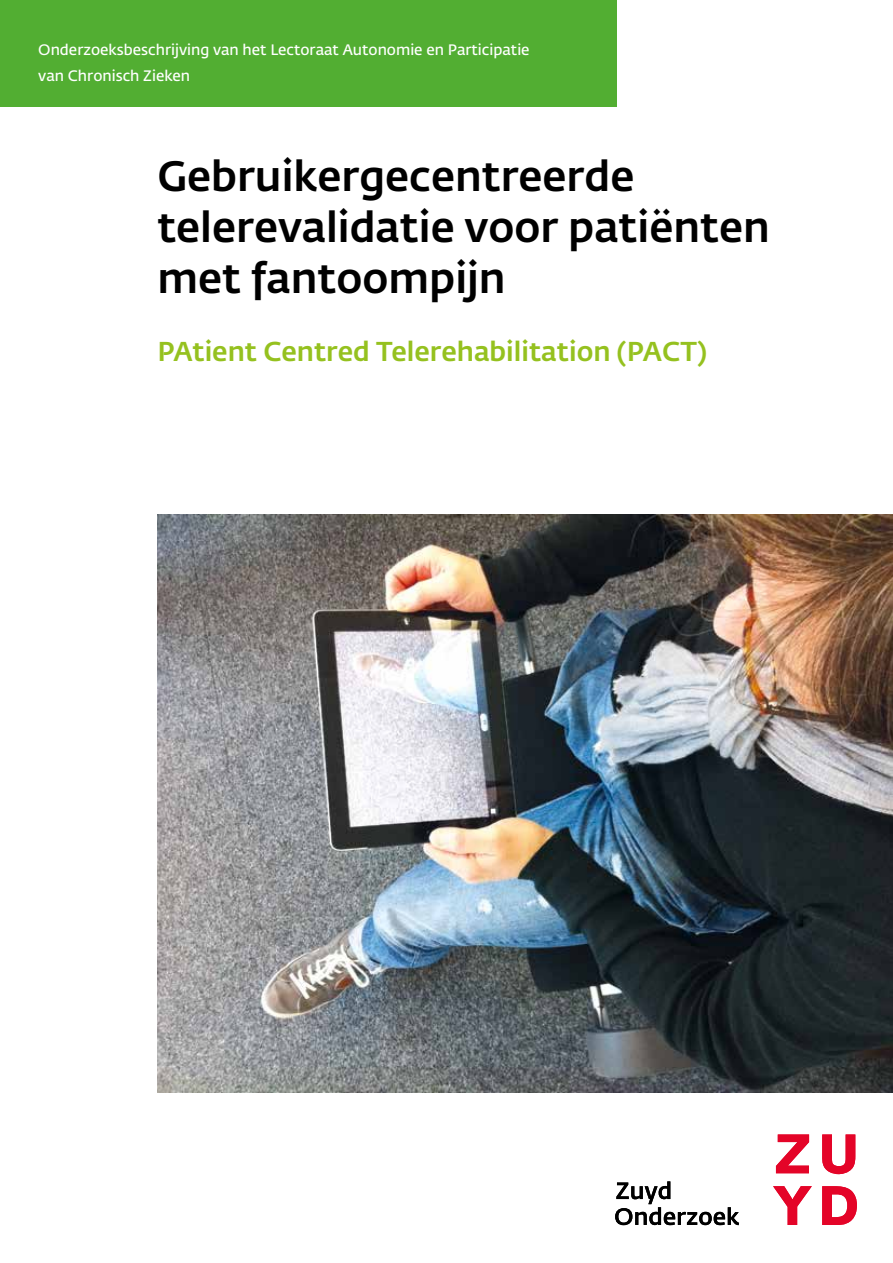
<style>
.page{position:relative;width:893px;height:1263px;background:#fff}
.page>*{position:absolute;margin:0;border:0;box-sizing:border-box;transform-origin:0 0}
.t1{font:500 42px/51px "Fedra Sans Std";color:#000}
.t2{font:500 27px "Fedra Sans Std";color:#95c11f}
.t3{font:600 15px/25.5px "Fedra Sans Std";color:#fff}
</style>
<div class="page">
<svg style="left:776px;top:1134px;width:33px;height:39px"></svg>
<svg style="left:822px;top:1134px;width:33px;height:40px"></svg>
<svg style="left:773px;top:1186px;width:39px;height:39px"></svg>
<svg style="left:822px;top:1186px;width:35px;height:39px"></svg>
<svg style="left:615px;top:1181px;width:124px;height:44px"></svg>
<div style="left:0;top:0;width:617px;height:106px;background:#52ae32"></div>
<img style="left:157px;top:514px;width:736px;height:579px">
<p class="t3" style="left:38px;top:37px;width:493px">Onderzoeksbeschrijving van het Lectoraat Autonomie en Participatie van Chronisch Zieken</p>
<p class="t3" style="left:217px;top:37px;width:63px">van het l</p>
<h1 class="t1" style="left:157px;top:151px;width:614px">Gebruikergecentreerde telerevalidatie voor patiënten met fantoompijn</h1>
<h2 class="t2" style="left:157px;top:335px;width:551px">PAtient Centred Telerehabilitation (PACT)</h2>
</div>
